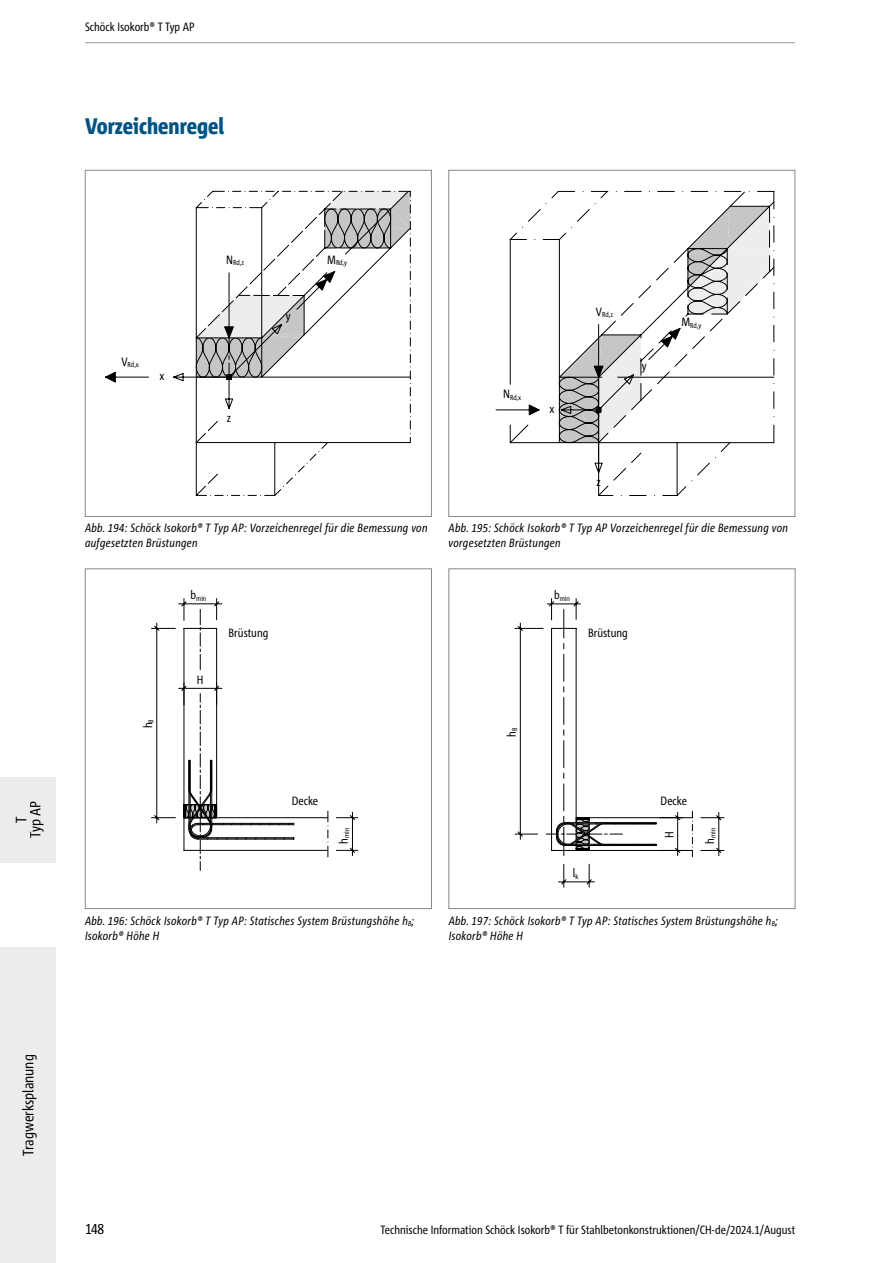
<style>
.page{position:relative;width:893px;height:1263px;background:#fff}
.page>*{position:absolute;margin:0;border:0;box-sizing:border-box;transform-origin:0 0}
.t1{font:800 condensed 22.5px "Corpid Schoeck";color:#005487}
.t2{font:condensed 15px/14.1px "Corpid Schoeck";color:#000;text-align:center}
.t3{font:italic condensed 12px/15px "Corpid Schoeck";letter-spacing:.02em;color:#000}
.t4{font:condensed 12px "Corpid Schoeck";color:#000}
.t5{font:condensed 7.2px "Corpid Schoeck";color:#000}
</style>
<div class="page">
<div style="left:0;top:947px;width:55px;height:316px;background:#ececed"></div>
<div style="left:0;top:777px;width:55px;height:85px;background:#ececed"></div>
<hr style="left:85px;top:42px;width:710px;height:1px;background:#9c9d9d">
<svg style="left:196px;top:411px;width:215px;height:85px"></svg>
<svg style="left:105px;top:191px;width:306px;height:220px"></svg>
<div style="left:85px;top:170px;width:347px;height:347px;border:1px solid #878786"></div>
<svg style="left:509px;top:191px;width:266px;height:305px"></svg>
<svg style="left:495px;top:324px;width:187px;height:151px"></svg>
<div style="left:449px;top:170px;width:346px;height:347px;border:1px solid #878786"></div>
<svg style="left:151px;top:598px;width:207px;height:258px"></svg>
<hr style="left:184px;top:628px;width:33px;height:1px;background:#000">
<hr style="left:184px;top:850px;width:144px;height:1px;background:#000">
<hr style="left:184px;top:817px;width:144px;height:1px;background:#000">
<hr style="left:183px;top:628px;width:1px;height:176px;background:#000">
<hr style="left:216px;top:628px;width:1px;height:176px;background:#000">
<svg style="left:200px;top:609px;width:1px;height:61px"></svg>
<svg style="left:178px;top:682px;width:116px;height:188px"></svg>
<div style="left:85px;top:569px;width:347px;height:340px;border:1px solid #878786"></div>
<svg style="left:514px;top:598px;width:211px;height:290px"></svg>
<svg style="left:546px;top:609px;width:147px;height:248px"></svg>
<p class="t4" style="left:85px;top:19px;width:111px">Schöck Isokorb® T Typ AP</p>
<h1 class="t1" style="left:85px;top:112px;width:141px">Vorzeichenregel</h1>
<p class="t2" style="left:14px;top:838px;width:38px;rotate:-90deg">T<br>Typ AP</p>
<p class="t5" style="left:121px;top:360px;width:19px"><sup>V</sup>Rd,x</p>
<p class="t4" style="left:159px;top:368px;width:7px">x</p>
<p class="t5" style="left:226px;top:258px;width:19px"><sup>N</sup>Rd,z</p>
<p class="t5" style="left:327px;top:258px;width:21px"><sup>M</sup>Rd,y</p>
<p class="t4" style="left:227px;top:410px;width:6px">z</p>
<p class="t4" style="left:286px;top:308px;width:6px">y</p>
<p class="t5" style="left:503px;top:393px;width:20px"><sup>N</sup>Rd,x</p>
<p class="t4" style="left:550px;top:401px;width:7px">x</p>
<p class="t5" style="left:596px;top:310px;width:19px"><sup>V</sup>Rd,z</p>
<p class="t4" style="left:642px;top:359px;width:6px">y</p>
<p class="t5" style="left:681px;top:321px;width:21px"><sup>M</sup>Rd,y</p>
<p class="t3" style="left:85px;top:520px;width:344px">Abb. 194: Schöck Isokorb® T Typ AP: Vorzeichenregel für die Bemessung von aufgesetzten Brüstungen</p>
<p class="t4" style="left:140px;top:728px;width:11px;rotate:-90deg">h<sub>B</sub></p>
<p class="t5" style="left:191px;top:593px;width:17px"><sup>b</sup>min</p>
<p class="t4" style="left:197px;top:672px;width:8px">H</p>
<p class="t4" style="left:229px;top:625px;width:41px">Brüstung</p>
<p class="t4" style="left:596px;top:474px;width:6px">z</p>
<p class="t3" style="left:449px;top:520px;width:341px">Abb. 195: Schöck Isokorb® T Typ AP Vorzeichenregel für die Bemessung von vorgesetzten Brüstungen</p>
<p class="t4" style="left:504px;top:737px;width:11px;rotate:-90deg">h<sub>B</sub></p>
<p class="t5" style="left:554px;top:594px;width:17px"><sup>b</sup>min</p>
<p class="t4" style="left:588px;top:625px;width:41px">Brüstung</p>
<p class="t4" style="left:292px;top:794px;width:28px">Decke</p>
<p class="t4" style="left:661px;top:794px;width:28px">Decke</p>
<p class="t5" style="left:342px;top:844px;width:17px;rotate:-90deg"><sup>h</sup>min</p>
<p class="t4" style="left:662px;top:837px;width:8px;rotate:-90deg">H</p>
<p class="t5" style="left:709px;top:844px;width:17px;rotate:-90deg"><sup>h</sup>min</p>
<p class="t4" style="left:573px;top:865px;width:7px">l<sub>k</sub></p>
<p class="t3" style="left:85px;top:913px;width:331px">Abb. 196: Schöck Isokorb® T Typ AP: Statisches System Brüstungshöhe h<sub>B</sub>;<br>Isokorb® Höhe H</p>
<p class="t3" style="left:449px;top:913px;width:331px">Abb. 197: Schöck Isokorb® T Typ AP: Statisches System Brüstungshöhe h<sub>B</sub>;<br>Isokorb® Höhe H</p>
<p class="t2" style="left:21px;top:1156px;width:103px;rotate:-90deg">Tragwerksplanung</p>
<p class="t2" style="left:85px;top:1222px;width:21px">148</p>
<p class="t4" style="left:381px;top:1222px;width:416px">Technische Information Schöck Isokorb® T für Stahlbetonkonstruktionen/CH-de/2024.1/August</p>
</div>
